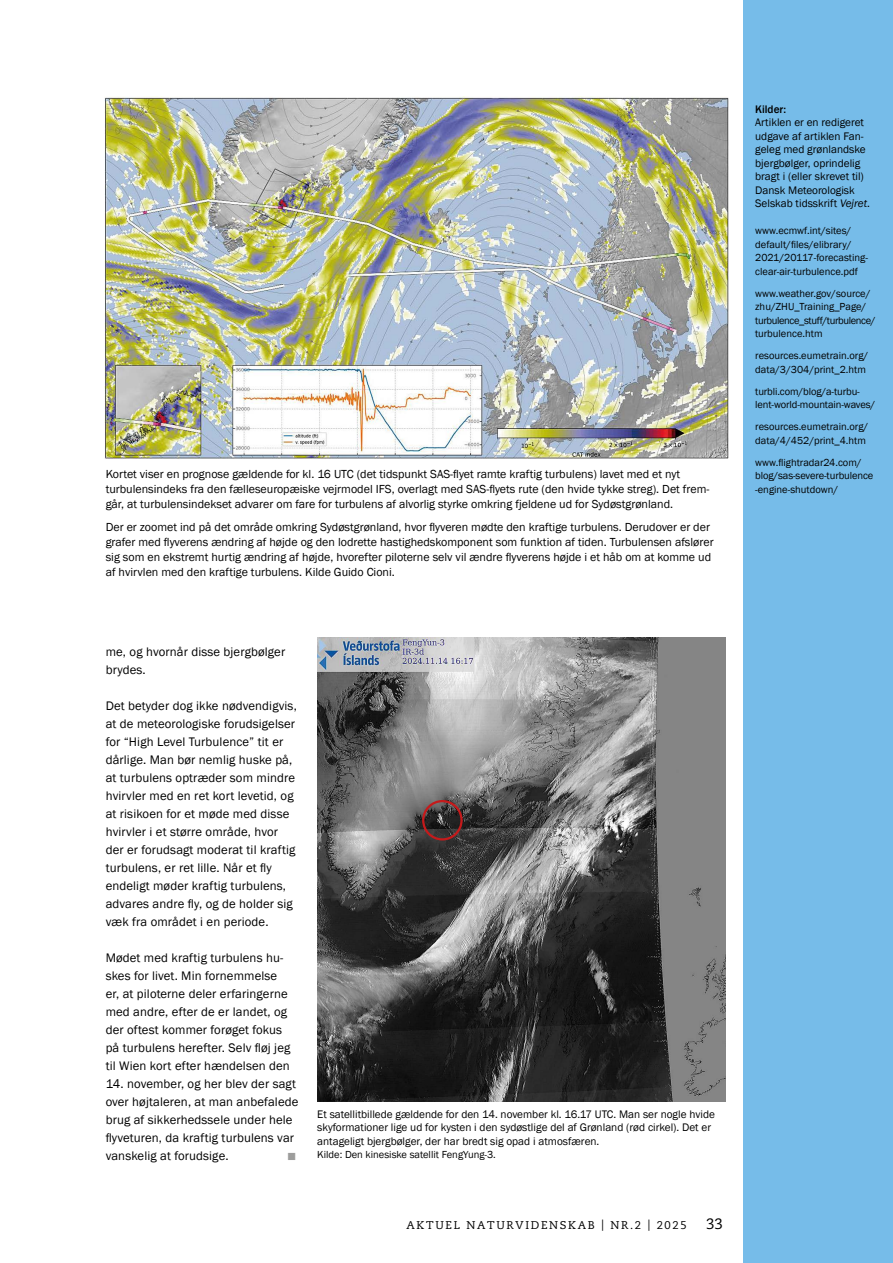
<style>
.page{position:relative;width:893px;height:1263px;background:#fff}
.page>*{position:absolute;margin:0;border:0;box-sizing:border-box;transform-origin:0 0}
.t1{font:15px "Caecilia";color:#000}
.t2{font:12.75px/18px "Franklin Gothic";letter-spacing:.01em;color:#000}
.t3{font:12.3px "Wingdings";color:#9d9d9c}
.t4{font:12px/15px "Franklin Gothic";color:#000}
.t5{font:11.25px/13.5px "Franklin Gothic";color:#000}
.t6{font:11.25px "Caecilia";letter-spacing:.15em;color:#000}
.t7{font:500 11.25px "Franklin Gothic";color:#000}
.t8{font:10.5px/13.5px "Franklin Gothic";color:#000}
.s1{font-style:italic}
</style>
<div class="page">
<div style="left:743px;top:0;width:150px;height:1263px;background:#76bce9"></div>
<img style="left:317px;top:638px;width:409px;height:464px">
<img style="left:105px;top:96px;width:624px;height:363px">
<div style="left:422px;top:800px;width:41px;height:40px;border:2px solid #c51a1b;border-radius:50%"></div>
<p class="t4" style="left:106px;top:467px;width:605px">Kortet viser en prognose gældende for kl. 16 UTC (det tidspunkt SAS-flyet ramte kraftig turbulens) lavet med et nyt turbulensindeks fra den fælleseuropæiske vejrmodel IFS, overlagt med SAS-flyets rute (den hvide tykke streg). Det frem&shy;går, at turbulensindekset advarer om fare for turbulens af alvorlig styrke omkring fjeldene ud for Sydøstgrønland.</p>
<p class="t4" style="left:106px;top:520px;width:609px">Der er zoomet ind på det område omkring Sydøstgrønland, hvor flyveren mødte den kraftige turbulens. Derudover er der grafer med flyverens ændring af højde og den lodrette hastighedskomponent som funktion af tiden. Turbulensen afslører sig som en ekstremt hurtig ændring af højde, hvorefter piloterne selv vil ændre flyverens højde i et håb om at komme ud af hvirvlen med den kraftige turbulens. Kilde Guido Cioni.</p>
<p class="t2" style="left:106px;top:643px;width:181px">me, og hvornår disse bjergbølger brydes.</p>
<p class="t2" style="left:106px;top:697px;width:193px">Det betyder dog ikke nødvendigvis, at de meteorologiske forudsigelser for “High Level Turbulence” tit er dårlige. Man bør nemlig huske på, at turbulens optræder som mindre hvirvler med en ret kort levetid, og at risikoen for et møde med disse hvirvler i et større område, hvor der er forudsagt moderat til kraftig turbulens, er ret lille. Når et fly endeligt møder kraftig turbulens, advares andre fly, og de holder sig væk fra området i en periode.</p>
<p class="t2" style="left:106px;top:949px;width:186px">Mødet med kraftig turbulens hu&shy;skes for livet. Min fornemmelse er, at piloterne deler erfaringerne med andre, efter de er landet, og der oftest kommer forøget fokus på turbulens herefter. Selv fløj jeg til Wien kort efter hændelsen den</p>
<p class="t2" style="left:106px;top:1075px;width:194px">14. november, og her blev der sagt over højtaleren, at man anbefalede brug af sikkerhedssele under hele flyveturen, da kraftig turbulens var vanskelig at forudsige.</p>
<p class="t3" style="left:287px;top:1150px;width:11px">■</p>
<p class="t5" style="left:317px;top:1107px;width:399px">Et satellitbillede gældende for den 14. november kl. 16.17 UTC. Man ser nogle hvide skyformationer lige ud for kysten i den sydøstlige del af Grønland (rød cirkel). Det er antageligt bjergbølger, der har bredt sig opad i atmosfæren.</p>
<p class="t8" style="left:317px;top:1148px;width:180px">Kilde: Den kinesiske satellit FengYung-3.</p>
<p class="t6" style="left:407px;top:1218px;width:282px">AKTUEL NATURVIDENSKAB | NR.2 | 2025</p>
<p class="t1" style="left:706px;top:1215px;width:18px">33</p>
<p class="t7" style="left:755px;top:102px;width:32px">Kilder:</p>
<p class="t5" style="left:755px;top:116px;width:116px">Artiklen er en redigeret udgave af artiklen Fan&shy;geleg med grønlandske bjergbølger, oprindelig bragt i (eller skrevet til)<br>Dansk Meteorologisk<br>Selskab tidsskrift <span class="s1">Vejret</span>.</p>
<p class="t8" style="left:755px;top:224px;width:114px">www.ecmwf.int/sites/ default/files/elibrary/<br>2021/20117-forecasting&shy;clear-air-turbulence.pdf</p>
<p class="t8" style="left:755px;top:287px;width:122px">www.weather.gov/source/ zhu/ZHU_Training_Page/ turbulence_stuff/turbulence/ turbulence.htm</p>
<p class="t8" style="left:755px;top:349px;width:115px">resources.eumetrain.org/ data/3/304/print_2.htm</p>
<p class="t8" style="left:755px;top:385px;width:122px">turbli.com/blog/a-turbu&shy;lent-world-mountain-waves/</p>
<p class="t8" style="left:755px;top:420px;width:115px">resources.eumetrain.org/ data/4/452/print_4.htm</p>
<p class="t8" style="left:755px;top:456px;width:120px">www.flightradar24.com/ blog/sas-severe-turbulence -engine-shutdown/</p>
</div>
